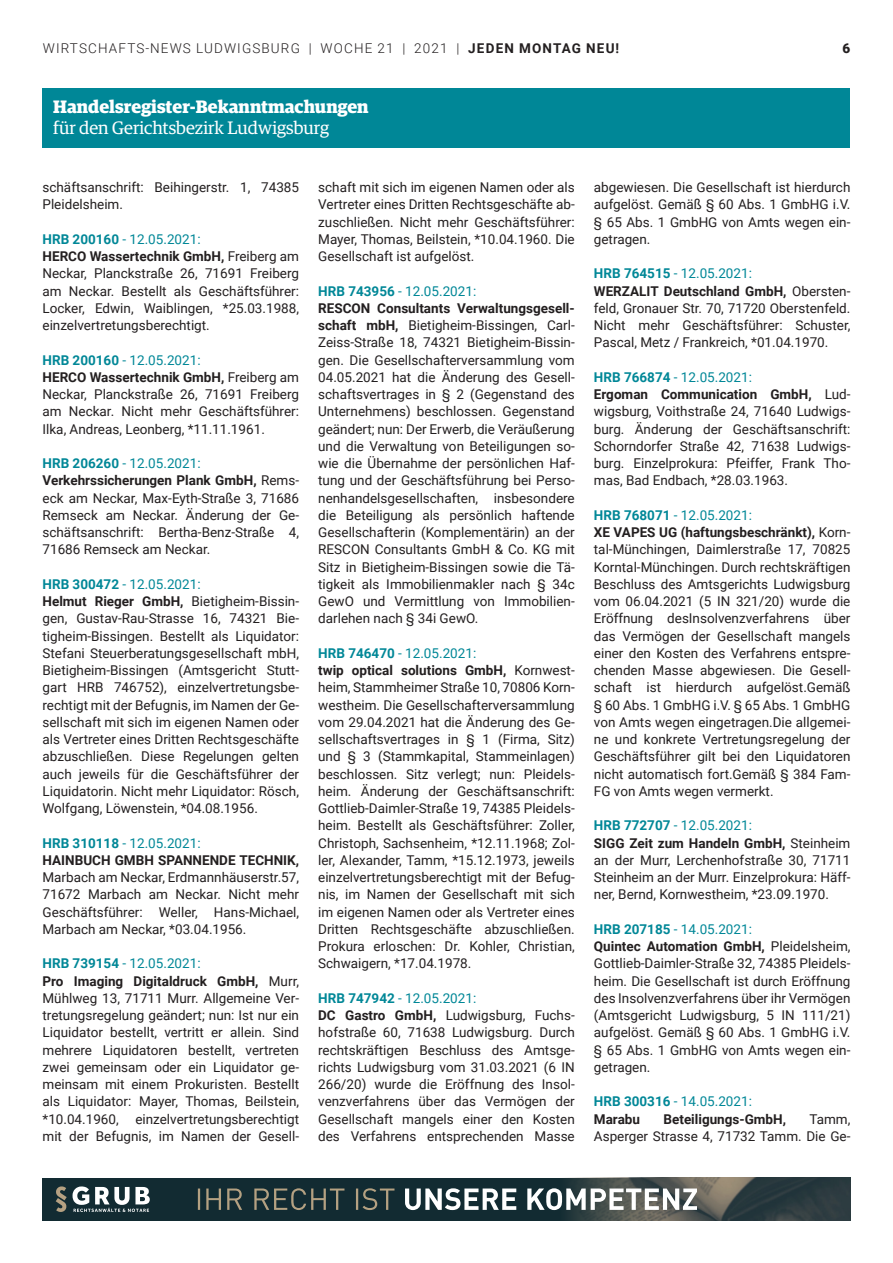
<style>
.page{position:relative;width:893px;height:1263px;background:#fff}
.page>*{position:absolute;margin:0;border:0;box-sizing:border-box;transform-origin:0 0}
.Grundtext{font:700 18px "Guardian Egyp";color:#fff}
.Grundtext-2{font:18px "Guardian Egyp";color:#fff}
.Grundtext-3{font:13.5px/17.2px "Roboto";color:#231f20;text-align:justify}
.HRA-HRB{font:13.5px "Roboto";color:#008797}
.Grundtext-4{font:300 13.5px "Roboto";letter-spacing:.085em;color:#231f20}
.Grundtext-5{font:700 13.5px "Roboto";color:#231f20}
.Grundtext-6{font:900 13.5px "Roboto";color:#231f20}
.s1{font-weight:700}
</style>
<div class="page">
<div style="left:43px;top:88px;width:807px;height:60px;background:#008797"></div>
<div style="left:43px;top:1178px;width:807px;height:42px;background:#122b32"></div>
<img style="left:554px;top:1178px;width:296px;height:42px">
<svg style="left:405px;top:1188px;width:292px;height:22px"></svg>
<svg style="left:198px;top:1188px;width:196px;height:22px"></svg>
<svg style="left:56px;top:1186px;width:11px;height:26px"></svg>
<svg style="left:73px;top:1186px;width:77px;height:26px"></svg>
<p class="Grundtext-4" style="left:43px;top:38px;width:578px">WIRTSCHAFTS-NEWS LUDWIGSBURG | WOCHE 21 | 2021 | <span class="s1">JEDEN MONTAG NEU!</span></p>
<p class="Grundtext-6" style="left:842px;top:38px;width:9px">6</p>
<p class="Grundtext" style="left:53px;top:93px;width:317px">Handelsregister-Bekanntmachungen</p>
<p class="Grundtext-2" style="left:53px;top:116px;width:277px">für den Gerichtsbezirk Ludwigsburg</p>
<p class="Grundtext-3" style="left:43px;top:178px;width:258px">schäftsanschrift: Beihingerstr. 1, 74385<br>Pleidelsheim.</p>
<p class="HRA-HRB" style="left:43px;top:229px;width:160px"><span class="s1">HRB 200160</span> - 12.05.2021:</p>
<p class="Grundtext-3" style="left:43px;top:247px;width:258px"><span class="s1">HERCO Wassertechnik GmbH,</span> Freiberg am Neckar, Planckstraße 26, 71691 Freiberg am Neckar. Bestellt als Geschäftsführer:<br>Locker, Edwin, Waiblingen, *25.03.1988, einzelvertretungsberechtigt.</p>
<p class="HRA-HRB" style="left:43px;top:350px;width:160px"><span class="s1">HRB 200160</span> - 12.05.2021:</p>
<p class="Grundtext-3" style="left:43px;top:368px;width:258px"><span class="s1">HERCO Wassertechnik GmbH,</span> Freiberg am Neckar, Planckstraße 26, 71691 Freiberg am Neckar. Nicht mehr Geschäftsführer:<br>Ilka, Andreas, Leonberg, *11.11.1961.</p>
<p class="HRA-HRB" style="left:43px;top:454px;width:160px"><span class="s1">HRB 206260</span> - 12.05.2021:</p>
<p class="Grundtext-3" style="left:43px;top:471px;width:258px"><span class="s1">Verkehrssicherungen Plank GmbH,</span> Rems&shy;eck am Neckar, Max-Eyth-Straße 3, 71686<br>Remseck am Neckar. Änderung der Ge&shy;schäftsanschrift: Bertha-Benz-Straße 4, 71686 Remseck am Neckar.</p>
<p class="HRA-HRB" style="left:43px;top:574px;width:160px"><span class="s1">HRB 300472</span> - 12.05.2021:</p>
<p class="Grundtext-3" style="left:43px;top:592px;width:258px"><span class="s1">Helmut Rieger GmbH,</span> Bietigheim-Bissin&shy;gen, Gustav-Rau-Strasse 16, 74321 Bie&shy;tigheim-Bissingen. Bestellt als Liquidator:<br>Stefani Steuerberatungsgesellschaft mbH, Bietigheim-Bissingen (Amtsgericht Stutt&shy;gart HRB 746752), einzelvertretungsbe&shy;rechtigt mit der Befugnis, im Namen der Ge&shy;sellschaft mit sich im eigenen Namen oder als Vertreter eines Dritten Rechtsgeschäfte abzuschließen. Diese Regelungen gelten auch jeweils für die Geschäftsführer der Liquidatorin. Nicht mehr Liquidator: Rösch, Wolfgang, Löwenstein, *04.08.1956.</p>
<p class="HRA-HRB" style="left:43px;top:833px;width:160px"><span class="s1">HRB 310118</span> - 12.05.2021:</p>
<p class="Grundtext-3" style="left:43px;top:851px;width:258px"><span class="s1">HAINBUCH GMBH SPANNENDE TECHNIK, </span>Marbach am Neckar, Erdmannhäuserstr.57, 71672 Marbach am Neckar. Nicht mehr Geschäftsführer: Weller, Hans-Michael, Marbach am Neckar, *03.04.1956.</p>
<p class="HRA-HRB" style="left:43px;top:954px;width:160px"><span class="s1">HRB 739154</span> - 12.05.2021:</p>
<p class="Grundtext-3" style="left:43px;top:972px;width:258px"><span class="s1">Pro Imaging Digitaldruck GmbH,</span> Murr, Mühlweg 13, 71711 Murr. Allgemeine Ver&shy;tretungsregelung geändert; nun: Ist nur ein Liquidator bestellt, vertritt er allein. Sind mehrere Liquidatoren bestellt, vertreten zwei gemeinsam oder ein Liquidator ge&shy;meinsam mit einem Prokuristen. Bestellt als Liquidator: Mayer, Thomas, Beilstein, *10.04.1960, einzelvertretungsberechtigt mit der Befugnis, im Namen der Gesell-</p>
<p class="Grundtext-3" style="left:318px;top:178px;width:258px">schaft mit sich im eigenen Namen oder als Vertreter eines Dritten Rechtsgeschäfte ab&shy;zuschließen. Nicht mehr Geschäftsführer:<br>Mayer, Thomas, Beilstein, *10.04.1960. Die Gesellschaft ist aufgelöst.</p>
<p class="HRA-HRB" style="left:318px;top:281px;width:160px"><span class="s1">HRB 743956</span> - 12.05.2021:</p>
<p class="Grundtext-3" style="left:318px;top:299px;width:258px"><span class="s1">RESCON Consultants Verwaltungsgesell&shy;schaft mbH,</span> Bietigheim-Bissingen, Carl-Zeiss-Straße 18, 74321 Bietigheim-Bissin&shy;gen. Die Gesellschafterversammlung vom 04.05.2021 hat die Änderung des Gesell&shy;schaftsvertrages in § 2 (Gegenstand des Unternehmens) beschlossen. Gegenstand geändert; nun: Der Erwerb, die Veräußerung und die Verwaltung von Beteiligungen so&shy;wie die Übernahme der persönlichen Haf&shy;tung und der Geschäftsführung bei Perso&shy;nenhandelsgesellschaften, insbesondere die Beteiligung als persönlich haftende Gesellschafterin (Komplementärin) an der RESCON Consultants GmbH &amp; Co. KG mit Sitz in Bietigheim-Bissingen sowie die Tä&shy;tigkeit als Immobilienmakler nach § 34c GewO und Vermittlung von Immobilien&shy;darlehen nach § 34i GewO.</p>
<p class="HRA-HRB" style="left:318px;top:643px;width:160px"><span class="s1">HRB 746470</span> - 12.05.2021:</p>
<p class="Grundtext-3" style="left:318px;top:661px;width:258px"><span class="s1">twip optical solutions GmbH,</span> Kornwest&shy;heim, Stammheimer Straße 10, 70806 Korn&shy;westheim. Die Gesellschafterversammlung vom 29.04.2021 hat die Änderung des Ge&shy;sellschaftsvertrages in § 1 (Firma, Sitz) und § 3 (Stammkapital, Stammeinlagen) beschlossen. Sitz verlegt; nun: Pleidels&shy;heim. Änderung der Geschäftsanschrift:<br>Gottlieb-Daimler-Straße 19, 74385 Pleidels&shy;heim. Bestellt als Geschäftsführer: Zoller, Christoph, Sachsenheim, *12.11.1968; Zol&shy;ler, Alexander, Tamm, *15.12.1973, jeweils einzelvertretungsberechtigt mit der Befug&shy;nis, im Namen der Gesellschaft mit sich im eigenen Namen oder als Vertreter eines Dritten Rechtsgeschäfte abzuschließen.<br>Prokura erloschen: Dr. Kohler, Christian, Schwaigern, *17.04.1978.</p>
<p class="HRA-HRB" style="left:318px;top:988px;width:160px"><span class="s1">HRB 747942</span> - 12.05.2021:</p>
<p class="Grundtext-3" style="left:318px;top:1006px;width:258px"><span class="s1">DC Gastro GmbH,</span> Ludwigsburg, Fuchs&shy;hofstraße 60, 71638 Ludwigsburg. Durch rechtskräftigen Beschluss des Amtsge&shy;richts Ludwigsburg vom 31.03.2021 (6 IN 266/20) wurde die Eröffnung des Insol&shy;venzverfahrens über das Vermögen der Gesellschaft mangels einer den Kosten des Verfahrens entsprechenden Masse</p>
<p class="Grundtext-3" style="left:594px;top:178px;width:258px">abgewiesen. Die Gesellschaft ist hierdurch aufgelöst. Gemäß § 60 Abs. 1 GmbHG i.V. § 65 Abs. 1 GmbHG von Amts wegen ein&shy;getragen.</p>
<p class="HRA-HRB" style="left:594px;top:264px;width:160px"><span class="s1">HRB 764515</span> - 12.05.2021:</p>
<p class="Grundtext-3" style="left:594px;top:282px;width:258px"><span class="s1">WERZALIT Deutschland GmbH,</span> Obersten&shy;feld, Gronauer Str. 70, 71720 Oberstenfeld.<br>Nicht mehr Geschäftsführer: Schuster, Pascal, Metz / Frankreich, *01.04.1970.</p>
<p class="HRA-HRB" style="left:594px;top:367px;width:160px"><span class="s1">HRB 766874</span> - 12.05.2021:</p>
<p class="Grundtext-3" style="left:594px;top:385px;width:258px"><span class="s1">Ergoman Communication GmbH,</span> Lud&shy;wigsburg, Voithstraße 24, 71640 Ludwigs&shy;burg. Änderung der Geschäftsanschrift:<br>Schorndorfer Straße 42, 71638 Ludwigs&shy;burg. Einzelprokura: Pfeiffer, Frank Tho&shy;mas, Bad Endbach, *28.03.1963.</p>
<p class="HRA-HRB" style="left:594px;top:505px;width:160px"><span class="s1">HRB 768071</span> - 12.05.2021:</p>
<p class="Grundtext-3" style="left:594px;top:523px;width:258px"><span class="s1">XE VAPES UG (haftungsbeschränkt),</span> Korn&shy;tal-Münchingen, Daimlerstraße 17, 70825<br>Korntal-Münchingen. Durch rechtskräftigen Beschluss des Amtsgerichts Ludwigsburg vom 06.04.2021 (5 IN 321/20) wurde die Eröffnung desInsolvenzverfahrens über das Vermögen der Gesellschaft mangels einer den Kosten des Verfahrens entspre&shy;chenden Masse abgewiesen. Die Gesell&shy;schaft ist hierdurch aufgelöst.Gemäß § 60 Abs. 1 GmbHG i.V. § 65 Abs. 1 GmbHG von Amts wegen eingetragen.Die allgemei&shy;ne und konkrete Vertretungsregelung der Geschäftsführer gilt bei den Liquidatoren nicht automatisch fort.Gemäß § 384 Fam-FG von Amts wegen vermerkt.</p>
<p class="HRA-HRB" style="left:594px;top:816px;width:160px"><span class="s1">HRB 772707</span> - 12.05.2021:</p>
<p class="Grundtext-3" style="left:594px;top:834px;width:258px"><span class="s1">SIGG Zeit zum Handeln GmbH,</span> Steinheim an der Murr, Lerchenhofstraße 30, 71711<br>Steinheim an der Murr. Einzelprokura: Häff&shy;ner, Bernd, Kornwestheim, *23.09.1970.</p>
<p class="HRA-HRB" style="left:594px;top:919px;width:160px"><span class="s1">HRB 207185</span> - 14.05.2021:</p>
<p class="Grundtext-3" style="left:594px;top:937px;width:258px"><span class="s1">Quintec Automation GmbH,</span> Pleidelsheim, Gottlieb-Daimler-Straße 32, 74385 Pleidels&shy;heim. Die Gesellschaft ist durch Eröffnung des Insolvenzverfahrens über ihr Vermögen (Amtsgericht Ludwigsburg, 5 IN 111/21) aufgelöst. Gemäß § 60 Abs. 1 GmbHG i.V. § 65 Abs. 1 GmbHG von Amts wegen ein&shy;getragen.</p>
<p class="HRA-HRB" style="left:594px;top:1092px;width:160px"><span class="s1">HRB 300316</span> - 14.05.2021:</p>
<p class="Grundtext-5" style="left:594px;top:1109px;width:48px">Marabu</p>
<p class="Grundtext-5" style="left:663px;top:1109px;width:124px">Beteiligungs-GmbH,</p>
<p class="Grundtext-3" style="left:594px;top:1110px;width:258px;text-align:right">Tamm,<br>Asperger Strasse 4, 71732 Tamm. Die Ge-</p>
</div>
